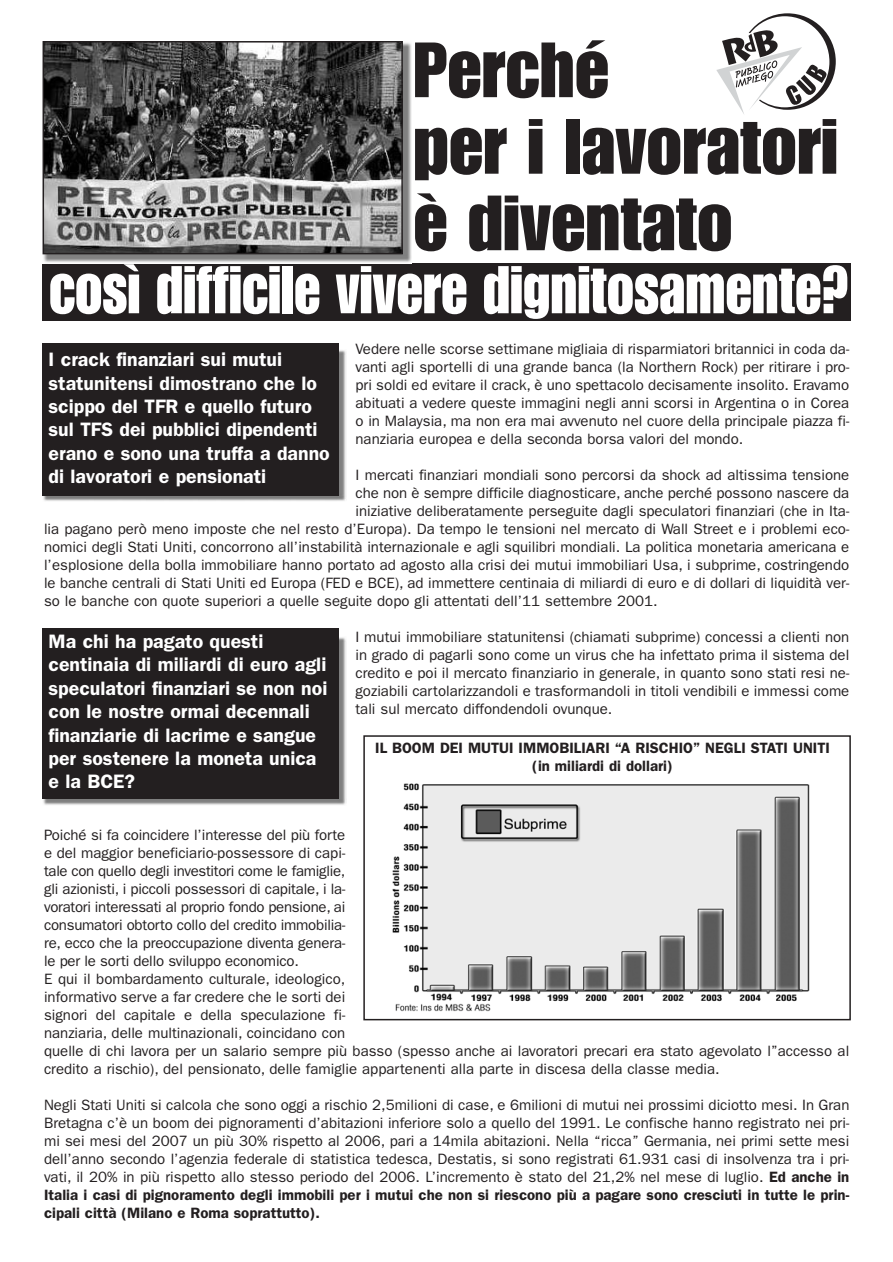
<style>
.page{position:relative;width:893px;height:1262px;background:#fff}
.page>*{position:absolute;margin:0;border:0;box-sizing:border-box;transform-origin:0 0}
.t1{font:76.5px/76.5px "Impact";color:#231f20}
.t2{font:66px "Impact";color:#fff;scale:.89 1}
.t3{font:600 19.5px/23.4px "Franklin Gothic";color:#fff}
.t4{font:15px/18px "Franklin Gothic";color:#231f20;text-align:justify}
.t5{font:600 15px/18px "Franklin Gothic";color:#231f20;text-align:center}
.s1{font-weight:600}
</style>
<div class="page">
<div style="left:43px;top:264px;width:807px;height:57px;background:#231f20"></div>
<img style="left:43px;top:43px;width:369px;height:220px">
<img style="left:43px;top:350px;width:303px;height:151px">
<img style="left:43px;top:637px;width:303px;height:168px">
<img style="left:46px;top:44px;width:354px;height:207px">
<div style="left:43px;top:41px;width:360px;height:213px;border:2px solid #231f20"></div>
<div style="left:43px;top:344px;width:296px;height:152px;background:#231f20"></div>
<div style="left:43px;top:628px;width:296px;height:170px;background:#231f20"></div>
<img style="left:392px;top:783px;width:418px;height:229px">
<div style="left:363px;top:735px;width:487px;height:285px;border:2px solid #231f20"></div>
<svg style="left:716px;top:13px;width:120px;height:101px"></svg>
<h1 class="t1" style="left:413px;top:35px;width:426px">Perché<br>per i lavoratori è diventato</h1>
<h2 class="t2" style="left:49px;top:266px;width:900px">così difficile vivere dignitosamente?</h2>
<h3 class="t3" style="left:49px;top:349px;width:283px">I crack finanziari sui mutui statunitensi dimostrano che lo scippo del TFR e quello futuro sul TFS dei pubblici dipendenti erano e sono una truffa a danno di lavoratori e pensionati</h3>
<p class="t4" style="left:355px;top:341px;width:495px">Vedere nelle scorse settimane migliaia di risparmiatori britannici in coda da&shy;vanti agli sportelli di una grande banca (la Northern Rock) per ritirare i pro&shy;pri soldi ed evitare il crack, è uno spettacolo decisamente insolito. Eravamo abituati a vedere queste immagini negli anni scorsi in Argentina o in Corea o in Malaysia, ma non era mai avvenuto nel cuore della principale piazza fi&shy;nanziaria europea e della seconda borsa valori del mondo.</p>
<p class="t4" style="left:355px;top:467px;width:495px">I mercati finanziari mondiali sono percorsi da shock ad altissima tensione</p>
<p class="t4" style="left:355px;top:485px;width:495px">che non è sempre difficile diagnosticare, anche perché possono nascere da</p>
<p class="t4" style="left:355px;top:503px;width:495px">iniziative deliberatamente perseguite dagli speculatori finanziari (che in Ita-</p>
<p class="t4" style="left:44px;top:521px;width:806px">lia pagano però meno imposte che nel resto d’Europa). Da tempo le tensioni nel mercato di Wall Street e i problemi eco-</p>
<p class="t4" style="left:44px;top:539px;width:806px">nomici degli Stati Uniti, concorrono all’instabilità internazionale e agli squilibri mondiali. La politica monetaria americana e</p>
<p class="t4" style="left:44px;top:557px;width:806px">l’esplosione della bolla immobiliare hanno portato ad agosto alla crisi dei mutui immobiliari Usa, i subprime, costringendo</p>
<p class="t4" style="left:44px;top:575px;width:806px">le banche centrali di Stati Uniti ed Europa (FED e BCE), ad immettere centinaia di miliardi di euro e di dollari di liquidità ver-</p>
<p class="t4" style="left:44px;top:593px;width:615px">so le banche con quote superiori a quelle seguite dopo gli attentati dell’11 settembre 2001.</p>
<p class="t4" style="left:355px;top:629px;width:495px">I mutui immobiliare statunitensi (chiamati subprime) concessi a clienti non in grado di pagarli sono come un virus che ha infettato prima il sistema del credito e poi il mercato finanziario in generale, in quanto sono stati resi ne&shy;goziabili cartolarizzandoli e trasformandoli in titoli vendibili e immessi come tali sul mercato diffondendoli ovunque.</p>
<h3 class="t3" style="left:49px;top:631px;width:280px">Ma chi ha pagato questi centinaia di miliardi di euro agli speculatori finanziari se non noi con le nostre ormai decennali finanziarie di lacrime e sangue per sostenere la moneta unica e la BCE?</h3>
<p class="t5" style="left:375px;top:740px;width:456px">IL BOOM DEI MUTUI IMMOBILIARI “A RISCHIO” NEGLI STATI UNITI (in miliardi di dollari)</p>
<p class="t4" style="left:44px;top:827px;width:806px;text-align:left">Poiché si fa coincidere l’interesse del più forte<br>e del maggior beneficiario-possessore di capi-<br>tale con quello degli investitori come le famiglie,<br>gli azionisti, i piccoli possessori di capitale, i la-<br>voratori interessati al proprio fondo pensione, ai<br>consumatori obtorto collo del credito immobilia-<br>re, ecco che la preoccupazione diventa genera-<br>le per le sorti dello sviluppo economico.<br>E qui il bombardamento culturale, ideologico,<br>informativo serve a far credere che le sorti dei<br>signori del capitale e della speculazione fi-<br>nanziaria, delle multinazionali, coincidano con<br>quelle di chi lavora per un salario sempre più basso (spesso anche ai lavoratori precari era stato agevolato l’’accesso al credito a rischio), del pensionato, delle famiglie appartenenti alla parte in discesa della classe media.</p>
<p class="t4" style="left:44px;top:1097px;width:806px">Negli Stati Uniti si calcola che sono oggi a rischio 2,5milioni di case, e 6milioni di mutui nei prossimi diciotto mesi. In Gran Bretagna c’è un boom dei pignoramenti d’abitazioni inferiore solo a quello del 1991. Le confische hanno registrato nei pri&shy;mi sei mesi del 2007 un più 30% rispetto al 2006, pari a 14mila abitazioni. Nella “ricca” Germania, nei primi sette mesi dell’anno secondo l’agenzia federale di statistica tedesca, Destatis, si sono registrati 61.931 casi di insolvenza tra i pri&shy;vati, il 20% in più rispetto allo stesso periodo del 2006. L’incremento è stato del 21,2% nel mese di luglio. <span class="s1">Ed anche in Italia i casi di pignoramento degli immobili per i mutui che non si riescono più a pagare sono cresciuti in tutte le prin&shy;cipali città (Milano e Roma soprattutto).</span></p>
</div>
